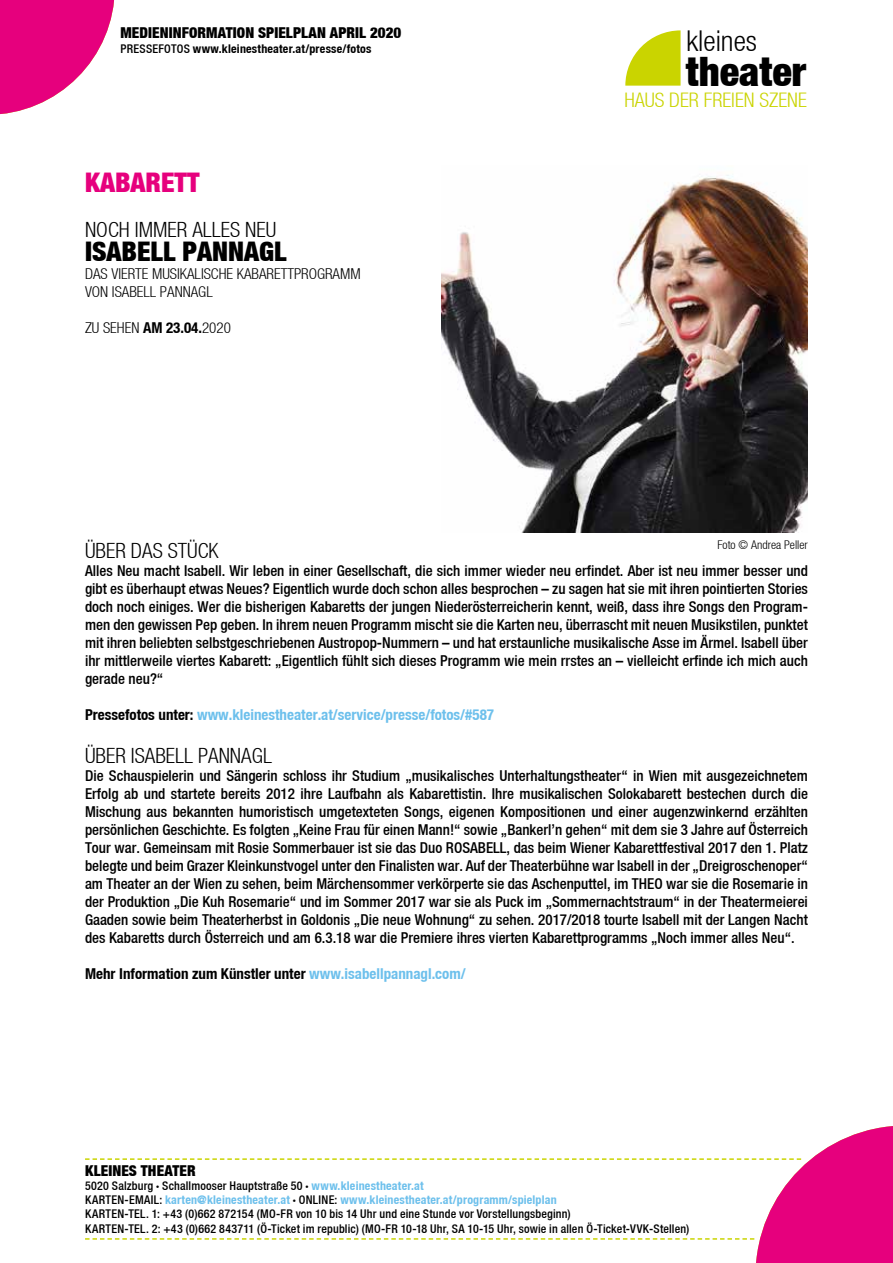
<style>
.page{position:relative;width:893px;height:1263px;background:#fff}
.page>*{position:absolute;margin:0;border:0;box-sizing:border-box;transform-origin:0 0}
.t1{font:40.5px "Helvetica Neue Black Cond";color:#000}
.t2{font:28.65px "Helvetica Neue Light Cond";color:#000}
.t3{font:27px "Helvetica Neue Black Cond";color:#000}
.t4{font:27px "Helvetica Neue Black Cond";color:#e6007d}
.t5{font:21px "Helvetica Neue Light Cond";color:#000}
.t6{font:20.1px "Helvetica Neue Light Cond";color:#cad400}
.t7{font:15px/18px "Helvetica Neue Medium Cond";color:#000;text-align:justify}
.t8{font:15px/18px "Helvetica Neue Light Cond";color:#000}
.t9{font:15px "Helvetica Neue Bold Cond";color:#6dc0ec}
.t10{font:15px "Helvetica Neue Bold Cond";color:#000}
.t11{font:15px "Helvetica Neue Black Cond";letter-spacing:.005em;color:#000}
.t12{font:12px/14.2px "Helvetica Neue Medium Cond";letter-spacing:.015em;color:#000}
.t13{font:12px "Helvetica Neue Bold Cond";letter-spacing:.015em;color:#6dc0ec}
.t14{font:12px "Helvetica Neue Bold Cond";letter-spacing:.015em;color:#000}
.t15{font:12px "Helvetica Neue Light Cond";color:#000}
.s1{font-family:"Helvetica Neue Medium Cond"}
.s2{font-family:"Helvetica Neue Bold Cond"}
.s3{color:#000}
.s4{color:#6dc0ec}
.s5{font-family:"Helvetica Neue Black Cond"}
.s6{font-family:"Helvetica Neue Bold Cond";color:#6dc0ec}
.s7{font-family:"Helvetica Neue Medium Cond";color:#000}
.s8{font-family:"Helvetica Neue Black Cond";color:#000}
</style>
<div class="page">
<svg style="left:625px;top:30px;width:56px;height:56px"></svg>
<svg style="left:85px;top:1126px;width:808px;height:137px"></svg>
<svg style="left:0;top:0;width:114px;height:114px"></svg>
<img style="left:442px;top:175px;width:366px;height:357px">
<p class="t11" style="left:120px;top:24px;width:282px">MEDIENINFORMATION SPIELPLAN APRIL 2020</p>
<p class="t14" style="left:120px;top:41px;width:252px"><span class="s1">PRESSEFOTOS</span> www.kleinestheater.at/presse/fotos</p>
<h3 class="t4" style="left:85px;top:166px;width:116px">KABARETT</h3>
<h3 class="t5" style="left:85px;top:217px;width:193px">NOCH IMMER ALLES NEU</h3>
<h3 class="t3" style="left:85px;top:235px;width:203px">ISABELL PANNAGL</h3>
<p class="t8" style="left:85px;top:264px;width:277px">DAS VIERTE MUSIKALISCHE KABARETTPROGRAMM<br>VON ISABELL PANNAGL</p>
<p class="t8" style="left:85px;top:318px;width:147px">ZU SEHEN <span class="s2">AM 23.04.</span>2020</p>
<h2 class="t2" style="left:686px;top:25px;width:72px">kleines</h2>
<h1 class="t1" style="left:686px;top:46px;width:122px">theater</h1>
<h3 class="t6" style="left:624px;top:88px;width:184px">HAUS DER FREIEN SZENE</h3>
<h3 class="t5" style="left:85px;top:538px;width:135px">ÜBER DAS STÜCK</h3>
<p class="t7" style="left:85px;top:561px;width:724px">Alles Neu macht Isabell. Wir leben in einer Gesellschaft, die sich immer wieder neu erfindet. Aber ist neu immer besser und gibt es überhaupt etwas Neues? Eigentlich wurde doch schon alles besprochen – zu sagen hat sie mit ihren pointierten Stories doch noch einiges. Wer die bisherigen Kabaretts der jungen Niederösterreicherin kennt, weiß, dass ihre Songs den Program&shy;men den gewissen Pep geben. In ihrem neuen Programm mischt sie die Karten neu, überrascht mit neuen Musikstilen, punktet mit ihren beliebten selbstgeschriebenen Austropop-Nummern – und hat erstaunliche musikalische Asse im Ärmel. Isabell über ihr mittlerweile viertes Kabarett: „Eigentlich fühlt sich dieses Programm wie mein rrstes an – vielleicht erfinde ich mich auch gerade neu?“</p>
<p class="t9" style="left:85px;top:705px;width:410px"><span class="s3">Pressefotos unter:</span> www.kleinestheater.at/service/presse/fotos/#587</p>
<h3 class="t5" style="left:85px;top:743px;width:188px">ÜBER ISABELL PANNAGL</h3>
<p class="t7" style="left:85px;top:766px;width:724px">Die Schauspielerin und Sängerin schloss ihr Studium „musikalisches Unterhaltungstheater“ in Wien mit ausgezeichnetem Erfolg ab und startete bereits 2012 ihre Laufbahn als Kabarettistin. Ihre musikalischen Solokabarett bestechen durch die Mischung aus bekannten humoristisch umgetexteten Songs, eigenen Kompositionen und einer augenzwinkernd erzählten persönlichen Geschichte. Es folgten „Keine Frau für einen Mann!“ sowie „Bankerl’n gehen“ mit dem sie 3 Jahre auf Österreich Tour war. Gemeinsam mit Rosie Sommerbauer ist sie das Duo ROSABELL, das beim Wiener Kabarettfestival 2017 den 1. Platz belegte und beim Grazer Kleinkunstvogel unter den Finalisten war. Auf der Theaterbühne war Isabell in der „Dreigroschenoper“ am Theater an der Wien zu sehen, beim Märchensommer verkörperte sie das Aschenputtel, im THEO war sie die Rosemarie in der Produktion „Die Kuh Rosemarie“ und im Sommer 2017 war sie als Puck im „Sommernachtstraum“ in der Theatermeierei Gaaden sowie beim Theaterherbst in Goldonis „Die neue Wohnung“ zu sehen. 2017/2018 tourte Isabell mit der Langen Nacht des Kabaretts durch Österreich und am 6.3.18 war die Premiere ihres vierten Kabarettprogramms „Noch immer alles Neu“.</p>
<p class="t10" style="left:85px;top:964px;width:382px">Mehr Information zum Künstler unter <span class="s4">www.isabellpannagl.com/</span></p>
<p class="t15" style="left:717px;top:538px;width:92px">Foto © Andrea Peller</p>
<p class="t11" style="left:85px;top:1161px;width:112px">KLEINES THEATER</p>
<p class="t12" style="left:85px;top:1178px;width:340px">5020 Salzburg <span class="s5">·</span> Schallmooser Hauptstraße 50 <span class="s5">·</span> <span class="s6">www.kleinestheater.at</span></p>
<p class="t13" style="left:85px;top:1192px;width:473px"><span class="s7">KARTEN-EMAIL:</span> karten@kleinestheater.at <span class="s8">·</span> <span class="s7">ONLINE:</span> www.kleinestheater.at/programm/spielplan</p>
<p class="t12" style="left:85px;top:1207px;width:606px">KARTEN-TEL. 1: +43 (0)662 872154 (MO-FR von 10 bis 14 Uhr und eine Stunde vor Vorstellungsbeginn)<br>KARTEN-TEL. 2: +43 (0)662 843711 (Ö-Ticket im republic) (MO-FR 10-18 Uhr, SA 10-15 Uhr, sowie in allen Ö-Ticket-VVK-Stellen)</p>
</div>
